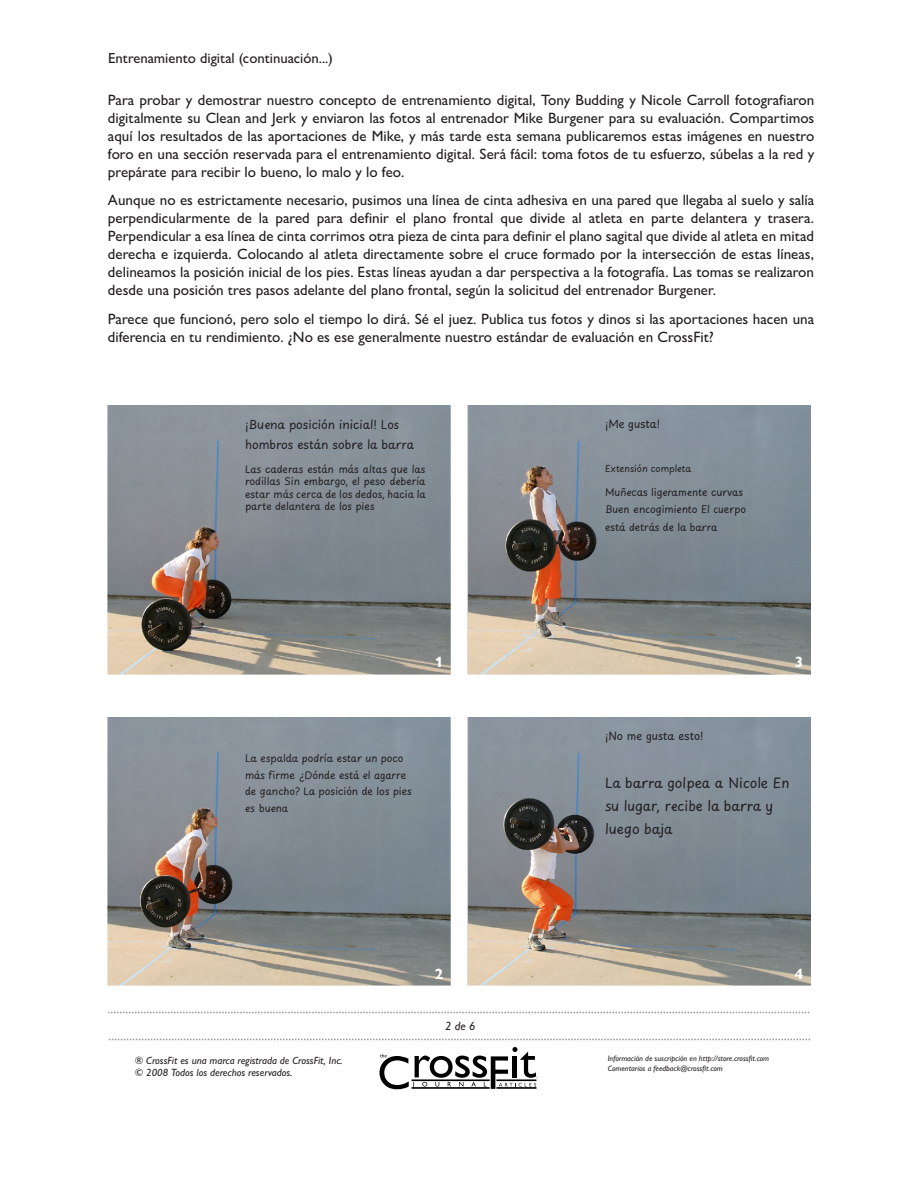
<style>
.page{position:relative;width:918px;height:1188px;background:#fff}
.page>*{position:absolute;margin:0;border:0;box-sizing:border-box;transform-origin:0 0}
.t1{font:500 15px/18px "Gill Sans Nova";color:#231f20;text-align:justify}
.t2{font:700 15px "Gill Sans Nova";color:#fff}
.t3{font:500 14.55px "Gill Sans Nova";color:#231f20}
.t4{font:13.5px/22.8px "Playpen Sans";color:#231f20}
.t5{font:italic 500 12px "Gill Sans Nova";color:#231f20}
.t6{font:11.85px/20px "Playpen Sans";color:#231f20}
.t7{font:10.95px "Playpen Sans";color:#231f20}
.t8{font:italic 500 10.5px/12.6px "Gill Sans Nova";color:#231f20}
.t9{font:10.2px/12.1px "Playpen Sans";color:#231f20}
.t10{font:9.15px "Playpen Sans";color:#231f20}
.t11{font:italic 500 7.8px/9.4px "Gill Sans Nova";color:#231f20}
</style>
<div class="page">
<svg style="left:380px;top:1047px;width:158px;height:42px"></svg>
<svg style="left:108px;top:1012px;width:702px;height:1px"></svg>
<svg style="left:108px;top:1039px;width:702px;height:1px"></svg>
<img style="left:108px;top:406px;width:342px;height:268px">
<img style="left:468px;top:717px;width:342px;height:269px">
<img style="left:108px;top:717px;width:342px;height:269px">
<img style="left:468px;top:406px;width:342px;height:268px">
<p class="t3" style="left:108px;top:49px;width:226px">Entrenamiento digital (continuación...)</p>
<p class="t1" style="left:108px;top:91px;width:708px">Para probar y demostrar nuestro concepto de entrenamiento digital, Tony Budding y Nicole Carroll fotografiaron digitalmente su Clean and Jerk y enviaron las fotos al entrenador Mike Burgener para su evaluación. Compartimos aquí los resultados de las aportaciones de Mike, y más tarde esta semana publicaremos estas imágenes en nuestro foro en una sección reservada para el entrenamiento digital. Será fácil: toma fotos de tu esfuerzo, súbelas a la red y prepárate para recibir lo bueno, lo malo y lo feo.</p>
<p class="t1" style="left:108px;top:191px;width:708px">Aunque no es estrictamente necesario, pusimos una línea de cinta adhesiva en una pared que llegaba al suelo y salía perpendicularmente de la pared para definir el plano frontal que divide al atleta en parte delantera y trasera.<br>Perpendicular a esa línea de cinta corrimos otra pieza de cinta para definir el plano sagital que divide al atleta en mitad derecha e izquierda. Colocando al atleta directamente sobre el cruce formado por la intersección de estas líneas, delineamos la posición inicial de los pies. Estas líneas ayudan a dar perspectiva a la fotografía. Las tomas se realizaron desde una posición tres pasos adelante del plano frontal, según la solicitud del entrenador Burgener.</p>
<p class="t1" style="left:108px;top:310px;width:708px">Parece que funcionó, pero solo el tiempo lo dirá. Sé el juez. Publica tus fotos y dinos si las aportaciones hacen una diferencia en tu rendimiento. ¿No es ese generalmente nuestro estándar de evaluación en CrossFit?</p>
<p class="t6" style="left:245px;top:414px;width:170px">¡Buena posición inicial! Los hombros están sobre la barra</p>
<p class="t9" style="left:245px;top:463px;width:182px;text-align:justify">Las caderas están más altas que las rodillas Sin embargo, el peso debería estar más cerca de los dedos, hacia la parte delantera de los pies</p>
<p class="t2" style="left:435px;top:653px;width:10px">1</p>
<p class="t9" style="left:245px;top:749px;width:168px;line-height:16.8px">La espalda podría estar un poco más firme ¿Dónde está el agarre de gancho? La posición de los pies es buena</p>
<p class="t2" style="left:435px;top:964px;width:10px">2</p>
<p class="t5" style="left:445px;top:1019px;width:32px">2 de 6</p>
<p class="t7" style="left:605px;top:415px;width:56px">¡Me gusta!</p>
<p class="t10" style="left:605px;top:461px;width:88px">Extensión completa</p>
<p class="t9" style="left:605px;top:483px;width:143px;line-height:17.2px">Muñecas ligeramente curvas<br>Buen encogimiento El cuerpo está detrás de la barra</p>
<p class="t2" style="left:795px;top:653px;width:10px">3</p>
<p class="t7" style="left:605px;top:726px;width:100px">¡No me gusta esto!</p>
<p class="t4" style="left:605px;top:771px;width:186px">La barra golpea a Nicole En su lugar, recibe la barra y luego baja</p>
<p class="t2" style="left:795px;top:964px;width:10px">4</p>
<p class="t8" style="left:135px;top:1054px;width:209px">® CrossFit es una marca registrada de CrossFit, Inc. © 2008 Todos los derechos reservados.</p>
<p class="t11" style="left:608px;top:1054px;width:163px">Información de suscripción en http://store.crossfit.com<br>Comentarios a feedback@crossfit.com</p>
</div>
